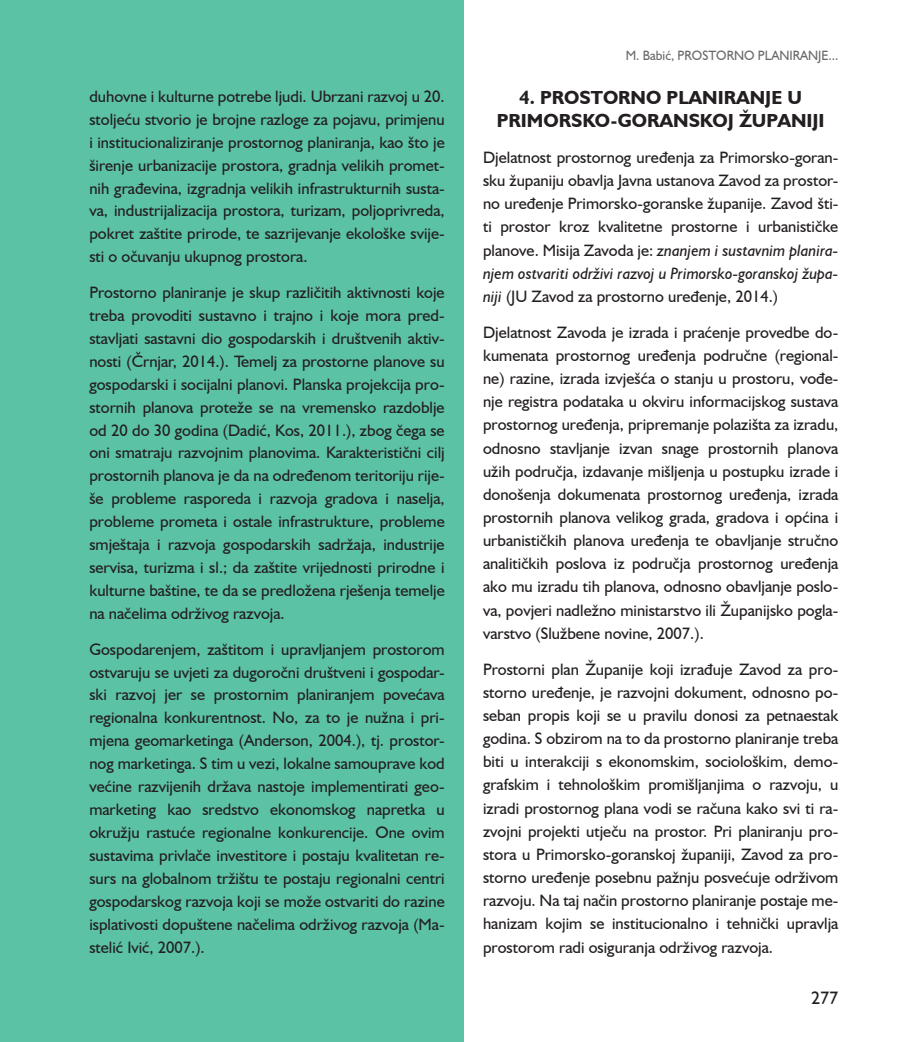
<style>
.page{position:relative;width:915px;height:1042px;background:#fff}
.page>*{position:absolute;margin:0;border:0;box-sizing:border-box;transform-origin:0 0}
.t1{font:700 18.9px/23.4px "Humanist 521 BT";color:#231f20;text-align:center}
.t2{font:18px "Humanist 521 BT";color:#231f20}
.t3{font:16.5px/23px "Humanist 521 BT";color:#231f20;text-align:justify}
.t4{font:13.5px "Humanist 521 BT";color:#69696c;scale:.96 1}
.s1{font-style:italic}
</style>
<div class="page">
<div style="left:0;top:0;width:463px;height:1042px;background:#5bc2a5"></div>
<p class="t3" style="left:89px;top:84px;width:357px">duhovne i kulturne potrebe ljudi. Ubrzani razvoj u 20. stoljeću stvorio je brojne razloge za pojavu, primjenu i institucionaliziranje prostornog planiranja, kao što je širenje urbanizacije prostora, gradnja velikih promet&shy;nih građevina, izgradnja velikih infrastrukturnih susta&shy;va, industrijalizacija prostora, turizam, poljoprivreda, pokret zaštite prirode, te sazrijevanje ekološke svije&shy;sti o očuvanju ukupnog prostora.</p>
<p class="t3" style="left:89px;top:281px;width:357px">Prostorno planiranje je skup različitih aktivnosti koje treba provoditi sustavno i trajno i koje mora pred&shy;stavljati sastavni dio gospodarskih i društvenih aktiv&shy;nosti (Črnjar, 2014.). Temelj za prostorne planove su gospodarski i socijalni planovi. Planska projekcija pro&shy;stornih planova proteže se na vremensko razdoblje od 20 do 30 godina (Dadić, Kos, 2011.), zbog čega se oni smatraju razvojnim planovima. Karakteristični cilj prostornih planova je da na određenom teritoriju rije&shy;še probleme rasporeda i razvoja gradova i naselja, probleme prometa i ostale infrastrukture, probleme smještaja i razvoja gospodarskih sadržaja, industrije servisa, turizma i sl.; da zaštite vrijednosti prirodne i kulturne baštine, te da se predložena rješenja temelje na načelima održivog razvoja.</p>
<p class="t3" style="left:89px;top:637px;width:357px">Gospodarenjem, zaštitom i upravljanjem prostorom ostvaruju se uvjeti za dugoročni društveni i gospodar&shy;ski razvoj jer se prostornim planiranjem povećava regionalna konkurentnost. No, za to je nužna i pri&shy;mjena geomarketinga (Anderson, 2004.), tj. prostor&shy;nog marketinga. S tim u vezi, lokalne samouprave kod većine razvijenih država nastoje implementirati geo&shy;marketing kao sredstvo ekonomskog napretka u okružju rastuće regionalne konkurencije. One ovim sustavima privlače investitore i postaju kvalitetan re&shy;surs na globalnom tržištu te postaju regionalni centri gospodarskog razvoja koji se može ostvariti do razine isplativosti dopuštene načelima održivog razvoja (Ma&shy;stelić Ivić, 2007.).</p>
<p class="t4" style="left:625px;top:47px;width:223px">M. Babić, PROSTORNO PLANIRANJE...</p>
<p class="t1" style="left:496px;top:85px;width:329px">4. PROSTORNO PLANIRANJE U<br>PRIMORSKO-GORANSKOJ ŽUPANIJI</p>
<p class="t3" style="left:483px;top:145px;width:357px">Djelatnost prostornog uređenja za Primorsko-goran&shy;sku županiju obavlja Javna ustanova Zavod za prostor&shy;no uređenje Primorsko-goranske županije. Zavod šti&shy;ti prostor kroz kvalitetne prostorne i urbanističke planove. Misija Zavoda je: <span class="s1">znanjem i sustavnim planira&shy;njem ostvariti održivi razvoj u Primorsko-goranskoj župa&shy;niji</span> (JU Zavod za prostorno uređenje, 2014.)</p>
<p class="t3" style="left:483px;top:320px;width:357px">Djelatnost Zavoda je izrada i praćenje provedbe do&shy;kumenata prostornog uređenja područne (regional&shy;ne) razine, izrada izvješća o stanju u prostoru, vođe&shy;nje registra podataka u okviru informacijskog sustava prostornog uređenja, pripremanje polazišta za izradu, odnosno stavljanje izvan snage prostornih planova užih područja, izdavanje mišljenja u postupku izrade i donošenja dokumenata prostornog uređenja, izrada prostornih planova velikog grada, gradova i općina i urbanističkih planova uređenja te obavljanje stručno analitičkih poslova iz područja prostornog uređenja ako mu izradu tih planova, odnosno obavljanje poslo&shy;va, povjeri nadležno ministarstvo ili Županijsko pogla&shy;varstvo (Službene novine, 2007.).</p>
<p class="t3" style="left:483px;top:657px;width:357px">Prostorni plan Županije koji izrađuje Zavod za pro&shy;storno uređenje, je razvojni dokument, odnosno po&shy;seban propis koji se u pravilu donosi za petnaestak godina. S obzirom na to da prostorno planiranje treba biti u interakciji s ekonomskim, sociološkim, demo&shy;grafskim i tehnološkim promišljanjima o razvoju, u izradi prostornog plana vodi se računa kako svi ti ra&shy;zvojni projekti utječu na prostor. Pri planiranju pro&shy;stora u Primorsko-goranskoj županiji, Zavod za pro&shy;storno uređenje posebnu pažnju posvećuje održivom razvoju. Na taj način prostorno planiranje postaje me&shy;hanizam kojim se institucionalno i tehnički upravlja prostorom radi osiguranja održivog razvoja.</p>
<p class="t2" style="left:810px;top:986px;width:29px">277</p>
</div>
